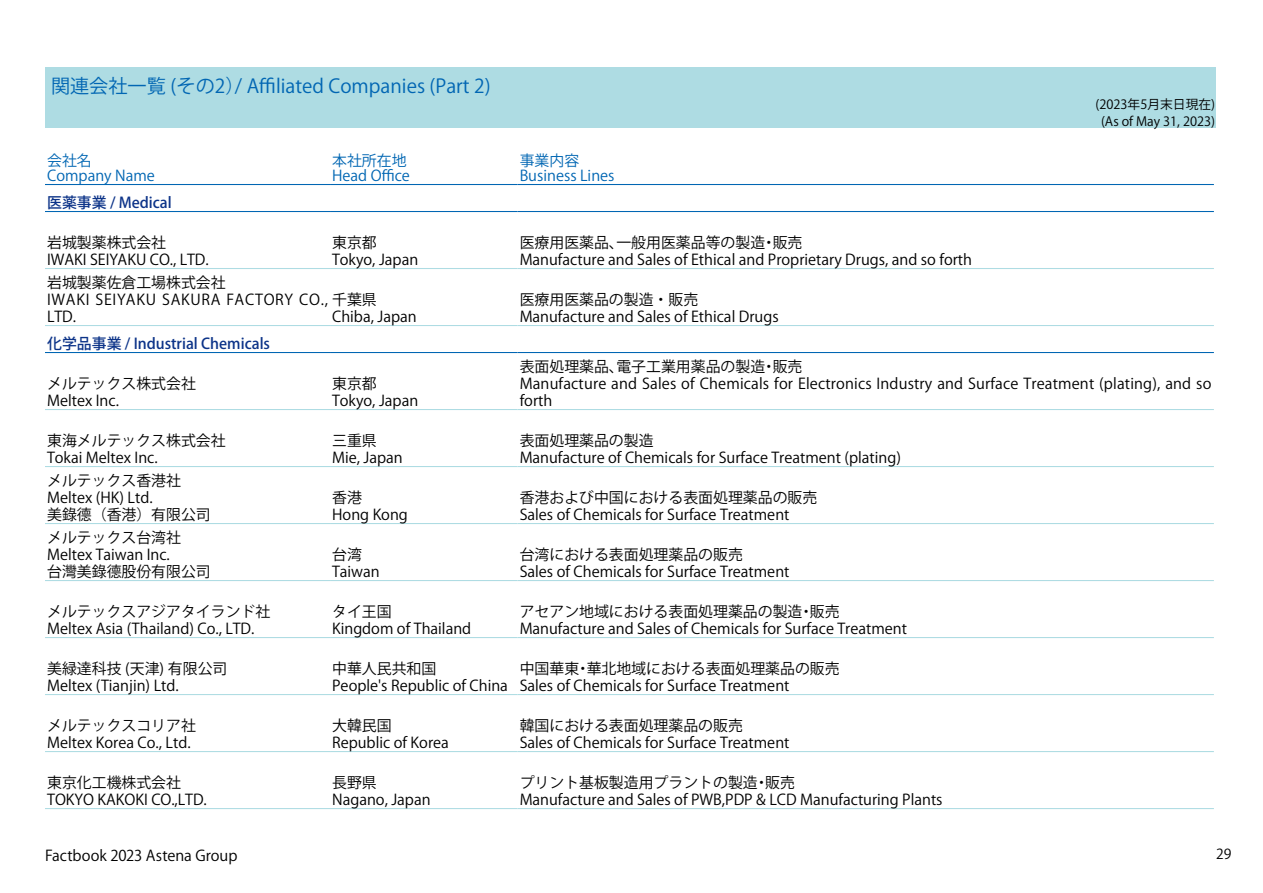
<style>
.page{position:relative;width:1263px;height:893px;background:#fff}
.page>*{position:absolute;margin:0;border:0;box-sizing:border-box;transform-origin:0 0}
.t1{font:19.2px "Koz Go Pr 6 N";color:#0166b3}
.t2{font:14.85px/17px "Koz Go Pr 6 N";color:#000}
.t3{font:14.85px "Koz Go Pr 6 N";color:#0166b3}
.t4{font:500 14.85px "Koz Go Pr 6 N";color:#0c3388}
.t5{font:14.85px/17px "Koz Go Pr 6 N";letter-spacing:.05em;color:#000}
.t6{font:13.8px "Koz Go Pr 6 N";color:#000}
.t7{font:12.75px "Koz Go Pr 6 N";color:#000}
</style>
<div class="page">
<div style="left:45px;top:68px;width:1170px;height:60px;background:#aedce3"></div>
<hr style="left:45px;top:409px;width:285px;height:1px;background:#aedce3">
<hr style="left:330px;top:409px;width:188px;height:1px;background:#aedce3">
<hr style="left:518px;top:409px;width:696px;height:1px;background:#aedce3">
<hr style="left:45px;top:466px;width:285px;height:1px;background:#aedce3">
<hr style="left:330px;top:466px;width:188px;height:1px;background:#aedce3">
<hr style="left:518px;top:466px;width:696px;height:1px;background:#aedce3">
<hr style="left:45px;top:523px;width:285px;height:1px;background:#aedce3">
<hr style="left:330px;top:523px;width:188px;height:1px;background:#aedce3">
<hr style="left:518px;top:523px;width:696px;height:1px;background:#aedce3">
<hr style="left:45px;top:580px;width:285px;height:1px;background:#aedce3">
<hr style="left:330px;top:580px;width:188px;height:1px;background:#aedce3">
<hr style="left:518px;top:580px;width:696px;height:1px;background:#aedce3">
<hr style="left:45px;top:637px;width:285px;height:1px;background:#aedce3">
<hr style="left:330px;top:637px;width:188px;height:1px;background:#aedce3">
<hr style="left:518px;top:637px;width:696px;height:1px;background:#aedce3">
<hr style="left:45px;top:694px;width:285px;height:1px;background:#aedce3">
<hr style="left:330px;top:694px;width:188px;height:1px;background:#aedce3">
<hr style="left:518px;top:694px;width:696px;height:1px;background:#aedce3">
<hr style="left:45px;top:751px;width:285px;height:1px;background:#aedce3">
<hr style="left:330px;top:751px;width:188px;height:1px;background:#aedce3">
<hr style="left:518px;top:751px;width:696px;height:1px;background:#aedce3">
<hr style="left:45px;top:808px;width:285px;height:1px;background:#aedce3">
<hr style="left:330px;top:808px;width:188px;height:1px;background:#aedce3">
<hr style="left:518px;top:808px;width:696px;height:1px;background:#aedce3">
<hr style="left:45px;top:184px;width:285px;height:1px;background:#0166b3">
<hr style="left:330px;top:184px;width:188px;height:1px;background:#0166b3">
<hr style="left:518px;top:184px;width:696px;height:1px;background:#0166b3">
<hr style="left:45px;top:352px;width:285px;height:1px;background:#0166b3">
<hr style="left:330px;top:352px;width:188px;height:1px;background:#0166b3">
<hr style="left:518px;top:352px;width:696px;height:1px;background:#0166b3">
<hr style="left:45px;top:325px;width:285px;height:1px;background:#aedce3">
<hr style="left:330px;top:325px;width:188px;height:1px;background:#aedce3">
<hr style="left:518px;top:325px;width:696px;height:1px;background:#aedce3">
<hr style="left:45px;top:211px;width:285px;height:1px;background:#0166b3">
<hr style="left:330px;top:211px;width:188px;height:1px;background:#0166b3">
<hr style="left:518px;top:211px;width:696px;height:1px;background:#0166b3">
<hr style="left:45px;top:268px;width:285px;height:1px;background:#aedce3">
<hr style="left:330px;top:268px;width:188px;height:1px;background:#aedce3">
<hr style="left:518px;top:268px;width:696px;height:1px;background:#aedce3">
<p class="t1" style="left:51px;top:75px;width:441px">関連会社一覧 (その /）2 Affiliated Companies (Part (2</p>
<p class="t3" style="left:47px;top:152px;width:46px">会社名</p>
<p class="t3" style="left:47px;top:167px;width:109px">Company Name</p>
<p class="t4" style="left:47px;top:194px;width:126px">医薬事業 / Medical</p>
<p class="t2" style="left:47px;top:234px;width:121px">岩城製薬株式会社</p>
<p class="t2" style="left:47px;top:251px;width:163px">IWAKI SEIYAKU CO., LTD.</p>
<p class="t3" style="left:332px;top:152px;width:76px">本社所在地</p>
<p class="t3" style="left:332px;top:167px;width:79px">Head Office</p>
<p class="t2" style="left:332px;top:234px;width:46px">東京都</p>
<p class="t2" style="left:332px;top:251px;width:88px">Tokyo, Japan</p>
<p class="t2" style="left:47px;top:274px;width:180px">岩城製薬佐倉工場株式会社</p>
<p class="t5" style="left:47px;top:291px;width:331px">IWAKI SEIYAKU SAKURA FACTORY CO., 千葉県<br>LTD.</p>
<p class="t2" style="left:332px;top:308px;width:86px">Chiba, Japan</p>
<p class="t4" style="left:47px;top:335px;width:224px">化学品事業 / Industrial Chemicals</p>
<p class="t2" style="left:47px;top:375px;width:150px">メルテックス株式会社</p>
<p class="t2" style="left:47px;top:392px;width:73px">Meltex Inc.</p>
<p class="t2" style="left:47px;top:432px;width:180px">東海メルテックス株式会社</p>
<p class="t2" style="left:47px;top:449px;width:112px">Tokai Meltex Inc.</p>
<p class="t2" style="left:47px;top:472px;width:135px">メルテックス香港社</p>
<p class="t2" style="left:47px;top:489px;width:107px">Meltex (HK) Ltd.</p>
<p class="t2" style="left:47px;top:506px;width:165px">美錄德（香港）有限公司</p>
<p class="t2" style="left:47px;top:529px;width:135px">メルテックス台湾社</p>
<p class="t2" style="left:47px;top:546px;width:124px">Meltex Taiwan Inc.</p>
<p class="t2" style="left:47px;top:563px;width:165px">台灣美錄德股份有限公司</p>
<p class="t2" style="left:47px;top:603px;width:225px">メルテックスアジアタイランド社</p>
<p class="t2" style="left:47px;top:620px;width:209px">Meltex Asia (Thailand) Co., LTD.</p>
<p class="t2" style="left:47px;top:660px;width:182px">美緑達科技 (天津) 有限公司</p>
<p class="t2" style="left:47px;top:677px;width:133px">Meltex (Tianjin) Ltd.</p>
<p class="t2" style="left:47px;top:717px;width:150px">メルテックスコリア社</p>
<p class="t2" style="left:47px;top:734px;width:145px">Meltex Korea Co., Ltd.</p>
<p class="t2" style="left:47px;top:774px;width:135px">東京化工機株式会社</p>
<p class="t2" style="left:47px;top:791px;width:161px">TOKYO KAKOKI CO.,LTD.</p>
<p class="t2" style="left:332px;top:375px;width:46px">東京都</p>
<p class="t2" style="left:332px;top:392px;width:88px">Tokyo, Japan</p>
<p class="t2" style="left:332px;top:432px;width:46px">三重県</p>
<p class="t2" style="left:332px;top:449px;width:72px">Mie, Japan</p>
<p class="t2" style="left:332px;top:489px;width:31px">香港</p>
<p class="t2" style="left:332px;top:506px;width:77px">Hong Kong</p>
<p class="t2" style="left:332px;top:546px;width:31px">台湾</p>
<p class="t2" style="left:332px;top:563px;width:49px">Taiwan</p>
<p class="t2" style="left:332px;top:603px;width:61px">タイ王国</p>
<p class="t2" style="left:332px;top:620px;width:141px">Kingdom of Thailand</p>
<p class="t2" style="left:332px;top:660px;width:106px">中華人民共和国</p>
<p class="t2" style="left:332px;top:677px;width:177px">People s' Republic of China</p>
<p class="t2" style="left:332px;top:717px;width:61px">大韓民国</p>
<p class="t2" style="left:332px;top:734px;width:118px">Republic of Korea</p>
<p class="t2" style="left:332px;top:774px;width:46px">長野県</p>
<p class="t2" style="left:332px;top:791px;width:100px">Nagano, Japan</p>
<p class="t3" style="left:520px;top:152px;width:61px">事業内容</p>
<p class="t3" style="left:520px;top:167px;width:96px">Business Lines</p>
<p class="t2" style="left:616px;top:234px;width:150px">一般用医薬品等の製造</p>
<p class="t2" style="left:773px;top:234px;width:31px">販売</p>
<p class="t2" style="left:520px;top:234px;width:106px">医療用医薬品、</p>
<p class="t2" style="left:520px;top:251px;width:454px">Manufacture and Sales of Ethical and Proprietary Drugs, and so forth</p>
<p class="t2" style="left:761px;top:234px;width:16px">・</p>
<p class="t2" style="left:520px;top:291px;width:180px">医療用医薬品の製造・販売</p>
<p class="t2" style="left:520px;top:308px;width:260px">Manufacture and Sales of Ethical Drugs</p>
<p class="t7" style="left:1095px;top:97px;width:121px">(2023年5月末日現在(</p>
<p class="t7" style="left:1101px;top:114px;width:116px">(As of May 31, 2023(</p>
<p class="t2" style="left:520px;top:358px;width:106px">表面処理薬品、</p>
<p class="t2" style="left:520px;top:375px;width:693px">Manufacture and Sales of Chemicals for Electronics Industry and Surface Treatment (plating ,) and so forth</p>
<p class="t2" style="left:616px;top:358px;width:150px">電子工業用薬品の製造</p>
<p class="t2" style="left:773px;top:358px;width:31px">販売</p>
<p class="t2" style="left:761px;top:358px;width:16px">・</p>
<p class="t2" style="left:520px;top:432px;width:135px">表面処理薬品の製造</p>
<p class="t2" style="left:520px;top:449px;width:383px">Manufacture of Chemicals for Surface Treatment (plating(</p>
<p class="t2" style="left:520px;top:489px;width:299px">香港および中国における表面処理薬品の販売</p>
<p class="t2" style="left:520px;top:506px;width:271px">Sales of Chemicals for Surface Treatment</p>
<p class="t2" style="left:520px;top:546px;width:225px">台湾における表面処理薬品の販売</p>
<p class="t2" style="left:520px;top:563px;width:271px">Sales of Chemicals for Surface Treatment</p>
<p class="t2" style="left:520px;top:603px;width:284px">アセアン地域における表面処理薬品の製造</p>
<p class="t2" style="left:520px;top:620px;width:389px">Manufacture and Sales of Chemicals for Surface Treatment</p>
<p class="t2" style="left:810px;top:603px;width:31px">販売</p>
<p class="t2" style="left:799px;top:603px;width:16px">・</p>
<p class="t2" style="left:587px;top:660px;width:254px">華北地域における表面処理薬品の販売</p>
<p class="t2" style="left:520px;top:660px;width:61px">中国華東</p>
<p class="t2" style="left:520px;top:677px;width:271px">Sales of Chemicals for Surface Treatment</p>
<p class="t2" style="left:575px;top:660px;width:16px">・</p>
<p class="t2" style="left:520px;top:717px;width:225px">韓国における表面処理薬品の販売</p>
<p class="t2" style="left:520px;top:734px;width:271px">Sales of Chemicals for Surface Treatment</p>
<p class="t2" style="left:520px;top:774px;width:240px">プリント基板製造用プラントの製造</p>
<p class="t2" style="left:520px;top:791px;width:424px">Manufacture and Sales of PWB,PDP &amp; LCD Manufacturing Plants</p>
<p class="t2" style="left:765px;top:774px;width:31px">販売</p>
<p class="t2" style="left:754px;top:774px;width:16px">・</p>
<p class="t2" style="left:45px;top:847px;width:194px">Factbook 2023 Astena Group</p>
<p class="t6" style="left:1216px;top:846px;width:17px">29</p>
</div>
